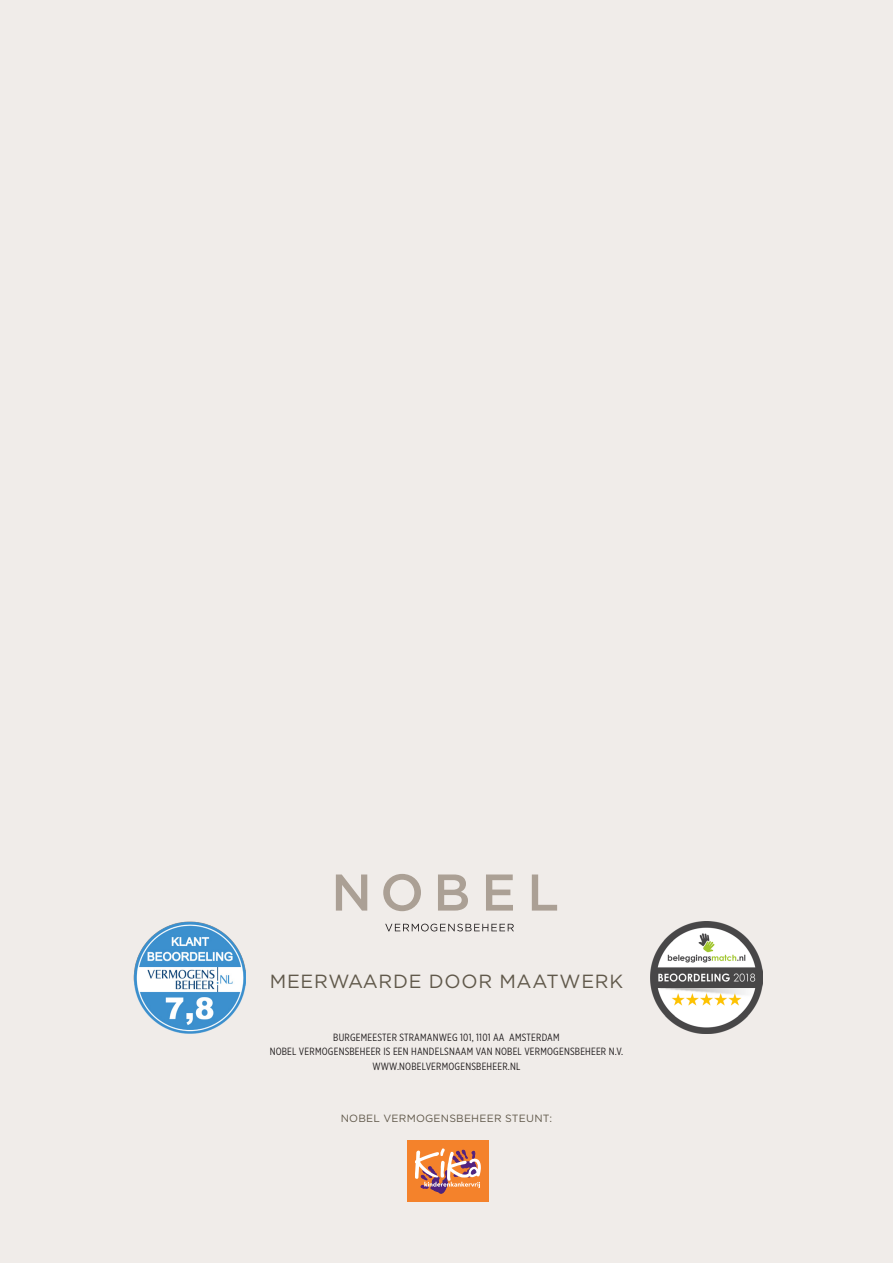
<style>
.page{position:relative;width:893px;height:1263px;background:#f0ece9}
.page>*{position:absolute;margin:0;border:0;box-sizing:border-box;transform-origin:0 0}
.t1{font:19.05px "Gotham";letter-spacing:.04em;color:#60584a}
.t2{font:10.5px "Gotham X Narrow";letter-spacing:.02em;color:#231f20}
.t3{font:10.5px "Gotham";letter-spacing:.02em;color:#60584a}
</style>
<div class="page">
<svg style="left:336px;top:874px;width:31px;height:36px"></svg>
<svg style="left:383px;top:874px;width:38px;height:37px"></svg>
<svg style="left:438px;top:874px;width:30px;height:36px"></svg>
<svg style="left:486px;top:874px;width:27px;height:36px"></svg>
<svg style="left:532px;top:874px;width:25px;height:36px"></svg>
<svg style="left:385px;top:924px;width:129px;height:7px"></svg>
<div style="left:407px;top:1140px;width:82px;height:61px;background:#f4822b"></div>
<svg style="left:415px;top:1148px;width:66px;height:45px"></svg>
<img style="left:133px;top:921px;width:112px;height:112px">
<img style="left:651px;top:921px;width:112px;height:112px">
<p class="t1" style="left:270px;top:968px;width:355px">MEERWAARDE DOOR MAATWERK</p>
<p class="t2" style="left:333px;top:1031px;width:228px">BURGEMEESTER STRAMANWEG 101, 1101 AA AMSTERDAM</p>
<p class="t2" style="left:270px;top:1045px;width:355px">NOBEL VERMOGENSBEHEER IS EEN HANDELSNAAM VAN NOBEL VERMOGENSBEHEER N.V.</p>
<p class="t2" style="left:373px;top:1060px;width:149px">WWW.NOBELVERMOGENSBEHEER.NL</p>
<p class="t3" style="left:341px;top:1111px;width:213px">NOBEL VERMOGENSBEHEER STEUNT:</p>
</div>
